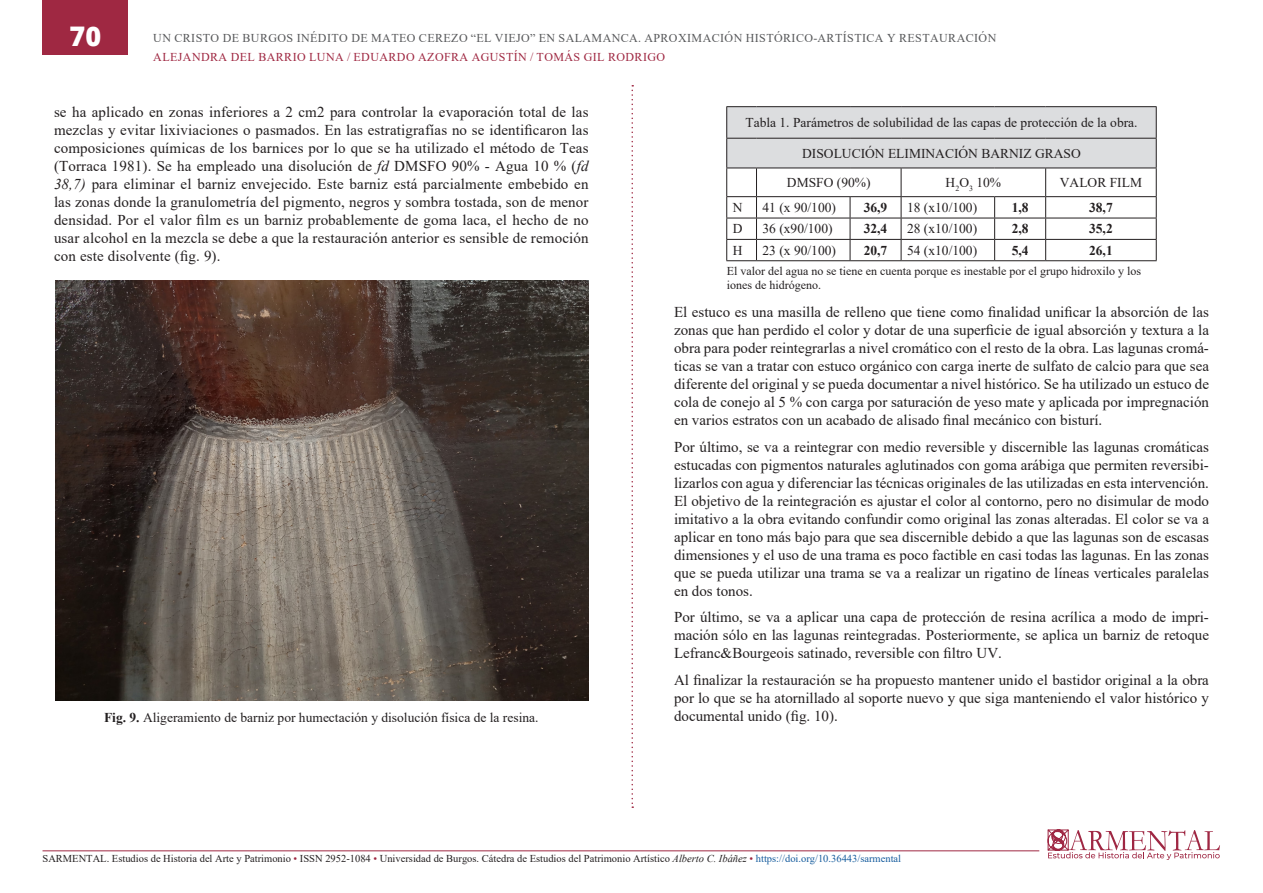
<style>
.page{position:relative;width:1263px;height:893px;background:#fff}
.page>*{position:absolute;margin:0;border:0;box-sizing:border-box;transform-origin:0 0}
.t1{font:800 27px "Open Sans";color:#fff}
.Párrafo-General{font:15px/18px "Times New Roman";color:#231f20;text-align:justify}
.Párrafo-General-2{font:13.5px "Times New Roman";color:#231f20}
.Pie-Figura{font:13.5px "Times New Roman";color:#231f20}
.Párrafo-General-3{font:700 13.5px "Times New Roman";color:#231f20}
.t2{font:12px "Times New Roman";letter-spacing:.035em;color:#57585a}
.t3{font:12px/14.4px "Times New Roman";color:#231f20}
.t4{font:12px "Times New Roman";letter-spacing:.035em;color:#9f2842}
.t5{font:10.5px "Times New Roman";color:#231f20}
.s1{font-style:italic}
.s2{font-weight:700}
.s3{color:#9f2842}
.s4{color:#175d9e}
</style>
<div class="page">
<svg style="left:631px;top:85px;width:2px;height:723px"></svg>
<div style="left:43px;top:0;width:85px;height:54px;background:#9f2842"></div>
<svg style="left:1048px;top:829px;width:172px;height:31px"></svg>
<hr style="left:43px;top:850px;width:996px;height:1px;background:#9f2842">
<hr style="left:726px;top:106px;width:30px;height:1px;background:#231f20">
<hr style="left:756px;top:106px;width:94px;height:1px;background:#231f20">
<hr style="left:850px;top:106px;width:51px;height:1px;background:#231f20">
<hr style="left:901px;top:106px;width:94px;height:1px;background:#231f20">
<hr style="left:995px;top:106px;width:51px;height:1px;background:#231f20">
<hr style="left:1046px;top:106px;width:110px;height:1px;background:#231f20">
<svg style="left:726px;top:107px;width:431px;height:153px"></svg>
<hr style="left:726px;top:260px;width:30px;height:1px;background:#231f20">
<hr style="left:756px;top:260px;width:94px;height:1px;background:#231f20">
<hr style="left:850px;top:260px;width:51px;height:1px;background:#231f20">
<hr style="left:901px;top:260px;width:94px;height:1px;background:#231f20">
<hr style="left:995px;top:260px;width:51px;height:1px;background:#231f20">
<hr style="left:1046px;top:260px;width:110px;height:1px;background:#231f20">
<img style="left:55px;top:281px;width:534px;height:420px">
<h1 class="t1" style="left:70px;top:15px;width:33px">70</h1>
<p class="t2" style="left:153px;top:30px;width:844px">UN CRISTO DE BURGOS INÉDITO DE MATEO CEREZO “EL VIEJO” EN SALAMANCA. APROXIMACIÓN HISTÓRICO-ARTÍSTICA Y RESTAURACIÓN</p>
<p class="t4" style="left:153px;top:49px;width:513px">ALEJANDRA DEL BARRIO LUNA / EDUARDO AZOFRA AGUSTÍN / TOMÁS GIL RODRIGO</p>
<p class="Párrafo-General" style="left:54px;top:102px;width:536px">se ha aplicado en zonas inferiores a 2 cm2 para controlar la evaporación total de las mezclas y evitar lixiviaciones o pasmados. En las estratigrafías no se identificaron las composiciones químicas de los barnices por lo que se ha utilizado el método de Teas (Torraca 1981). Se ha empleado una disolución de <span class="s1">fd</span> DMSFO 90% - Agua 10 % (<span class="s1">fd 38,7)</span> para eliminar el barniz envejecido. Este barniz está parcialmente embebido en las zonas donde la granulometría del pigmento, negros y sombra tostada, son de menor densidad. Por el valor film es un barniz probablemente de goma laca, el hecho de no usar alcohol en la mezcla se debe a que la restauración anterior es sensible de remoción con este disolvente (fig. 9).</p>
<p class="Pie-Figura" style="left:104px;top:707px;width:436px"><span class="s2">Fig. 9.</span> Aligeramiento de barniz por humectación y disolución física de la resina.</p>
<p class="Párrafo-General-2" style="left:745px;top:113px;width:394px">Tabla 1. Parámetros de solubilidad de las capas de protección de la obra.</p>
<p class="Párrafo-General-2" style="left:802px;top:144px;width:280px">DISOLUCIÓN ELIMINACIÓN BARNIZ GRASO</p>
<p class="Párrafo-General-2" style="left:787px;top:173px;width:85px">DMSFO (90%)</p>
<p class="Párrafo-General-2" style="left:946px;top:173px;width:57px">H<sub>2</sub>O<sub>3</sub> 10%</p>
<p class="Párrafo-General-2" style="left:1060px;top:173px;width:84px">VALOR FILM</p>
<p class="Párrafo-General-2" style="left:733px;top:198px;width:11px">N</p>
<p class="Párrafo-General-2" style="left:762px;top:198px;width:75px">41 (x 90/100)</p>
<p class="Párrafo-General-3" style="left:864px;top:198px;width:25px">36,9</p>
<p class="Párrafo-General-2" style="left:907px;top:198px;width:72px">18 (x10/100)</p>
<p class="Párrafo-General-3" style="left:1012px;top:198px;width:18px">1,8</p>
<p class="Párrafo-General-3" style="left:1089px;top:198px;width:25px">38,7</p>
<p class="Párrafo-General-2" style="left:733px;top:219px;width:11px">D</p>
<p class="Párrafo-General-2" style="left:762px;top:219px;width:72px">36 (x90/100)</p>
<p class="Párrafo-General-3" style="left:864px;top:219px;width:25px">32,4</p>
<p class="Párrafo-General-2" style="left:907px;top:219px;width:72px">28 (x10/100)</p>
<p class="Párrafo-General-3" style="left:1012px;top:219px;width:18px">2,8</p>
<p class="Párrafo-General-3" style="left:1089px;top:219px;width:25px">35,2</p>
<p class="Párrafo-General-2" style="left:733px;top:241px;width:11px">H</p>
<p class="Párrafo-General-2" style="left:762px;top:241px;width:75px">23 (x 90/100)</p>
<p class="Párrafo-General-3" style="left:864px;top:240px;width:25px">20,7</p>
<p class="Párrafo-General-2" style="left:907px;top:241px;width:72px">54 (x10/100)</p>
<p class="Párrafo-General-3" style="left:1012px;top:240px;width:18px">5,4</p>
<p class="Párrafo-General-3" style="left:1089px;top:240px;width:25px">26,1</p>
<p class="t3" style="left:727px;top:263px;width:416px">El valor del agua no se tiene en cuenta porque es inestable por el grupo hidroxilo y los iones de hidrógeno.</p>
<p class="Párrafo-General" style="left:674px;top:303px;width:536px">El estuco es una masilla de relleno que tiene como finalidad unificar la absorción de las zonas que han perdido el color y dotar de una superficie de igual absorción y textura a la obra para poder reintegrarlas a nivel cromático con el resto de la obra. Las lagunas cromá&shy;ticas se van a tratar con estuco orgánico con carga inerte de sulfato de calcio para que sea diferente del original y se pueda documentar a nivel histórico. Se ha utilizado un estuco de cola de conejo al 5 % con carga por saturación de yeso mate y aplicada por impregnación en varios estratos con un acabado de alisado final mecánico con bisturí.</p>
<p class="Párrafo-General" style="left:674px;top:437px;width:536px">Por último, se va a reintegrar con medio reversible y discernible las lagunas cromáticas estucadas con pigmentos naturales aglutinados con goma arábiga que permiten reversibi&shy;lizarlos con agua y diferenciar las técnicas originales de las utilizadas en esta intervención.<br>El objetivo de la reintegración es ajustar el color al contorno, pero no disimular de modo imitativo a la obra evitando confundir como original las zonas alteradas. El color se va a aplicar en tono más bajo para que sea discernible debido a que las lagunas son de escasas dimensiones y el uso de una trama es poco factible en casi todas las lagunas. En las zonas que se pueda utilizar una trama se va a realizar un rigatino de líneas verticales paralelas en dos tonos.</p>
<p class="Párrafo-General" style="left:674px;top:608px;width:536px">Por último, se va a aplicar una capa de protección de resina acrílica a modo de impri&shy;mación sólo en las lagunas reintegradas. Posteriormente, se aplica un barniz de retoque Lefranc&amp;Bourgeois satinado, reversible con filtro UV.</p>
<p class="Párrafo-General" style="left:674px;top:670px;width:536px">Al finalizar la restauración se ha propuesto mantener unido el bastidor original a la obra por lo que se ha atornillado al soporte nuevo y que siga manteniendo el valor histórico y documental unido (fig. 10).</p>
<p class="t5" style="left:43px;top:851px;width:860px">SARMENTAL. Estudios de Historia del Arte y Patrimonio <span class="s3">•</span> ISSN 2952-1084 <span class="s3">•</span> Universidad de Burgos. Cátedra de Estudios del Patrimonio Artístico <span class="s1">Alberto C. Ibáñez</span> <span class="s3">•</span> <span class="s4">https://doi.org/10.36443/sarmental</span></p>
</div>
